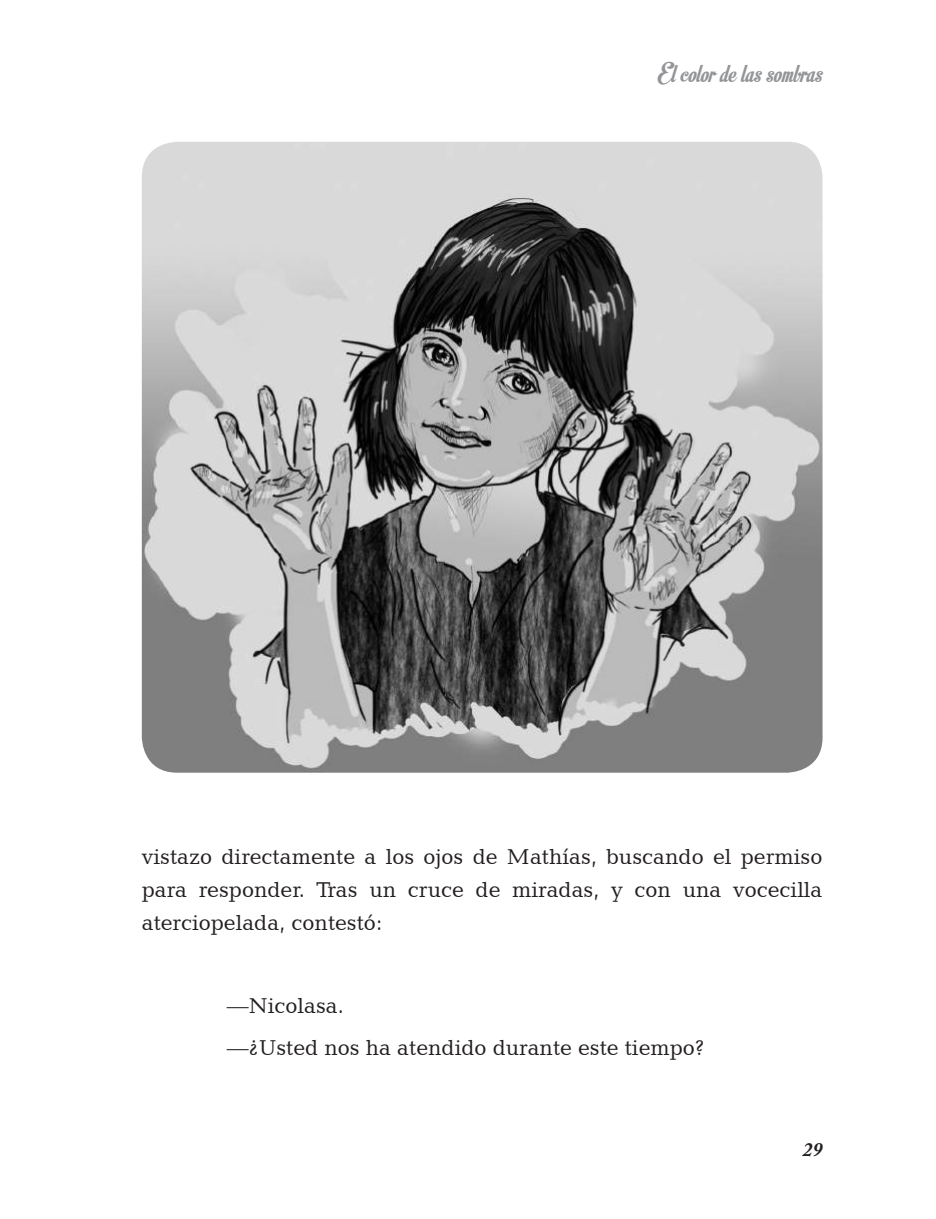
<style>
.page{position:relative;width:936px;height:1219px;background:#fff}
.page>*{position:absolute;margin:0;border:0;box-sizing:border-box;transform-origin:0 0}
.t1{font:28px "Motion Picture Personal Use";color:#939598}
.t2{font:22px/33px "Candida BT";color:#231f20;text-align:justify}
.t3{font:italic 700 20px "Adobe Caslon Pro";color:#231f20}
</style>
<div class="page">
<img style="left:142px;top:142px;width:680px;height:631px">
<p class="t1" style="left:657px;top:57px;width:166px">El color de las sombras</p>
<p class="t2" style="left:142px;top:840px;width:682px">vistazo directamente a los ojos de Mathías, buscando el permiso para responder. Tras un cruce de miradas, y con una vocecilla aterciopelada, contestó:</p>
<p class="t2" style="left:227px;top:984px;width:479px;line-height:41.6px">—Nicolasa.<br>—¿Usted nos ha atendido durante este tiempo?</p>
<p class="t3" style="left:802px;top:1138px;width:21px">29</p>
</div>
